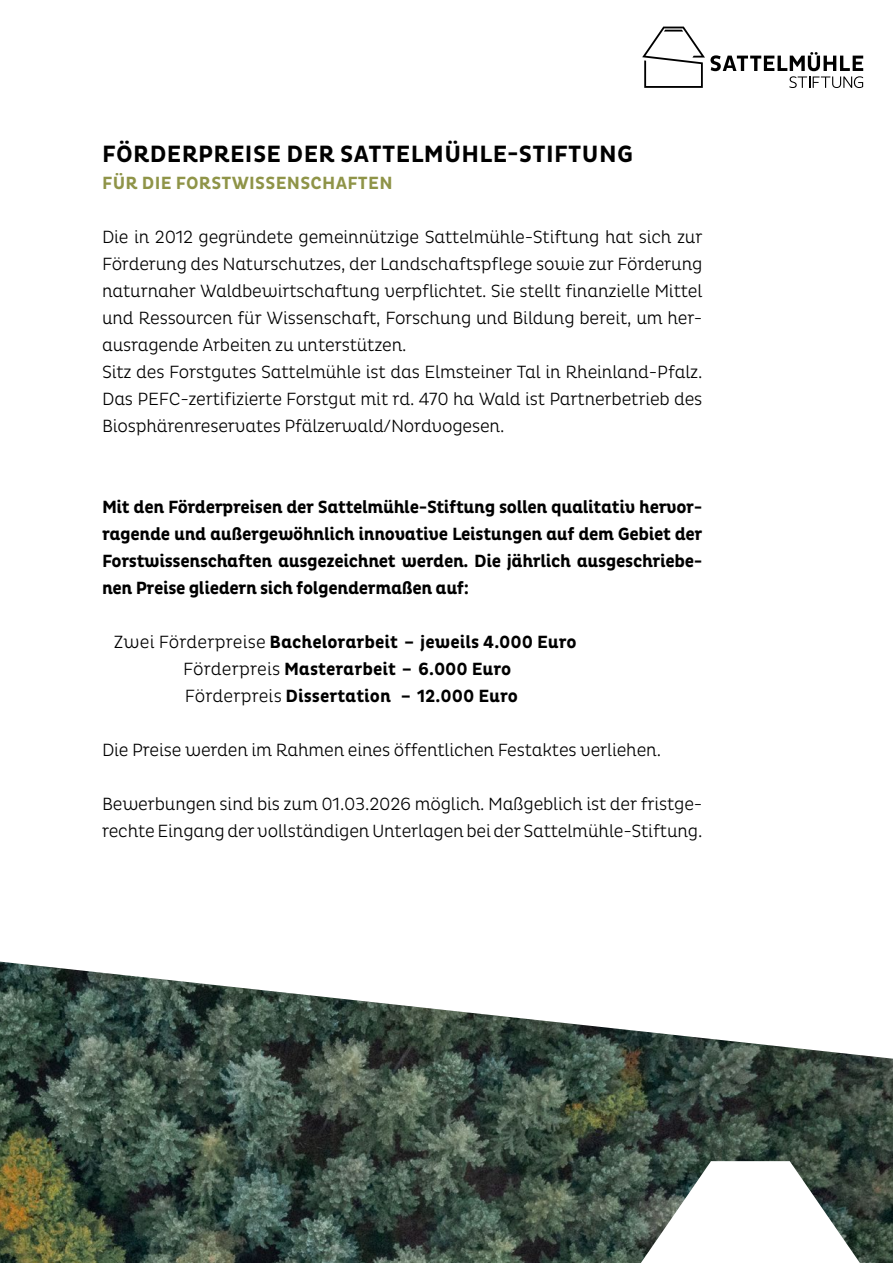
<style>
.page{position:relative;width:893px;height:1263px;background:#fff}
.page>*{position:absolute;margin:0;border:0;box-sizing:border-box;transform-origin:0 0}
.t1{font:700 24px "Pluto Cond";letter-spacing:.015em;color:#000}
.t2{font:300 18px/27px "Pluto Cond";letter-spacing:-.01em;color:#000}
.t3{font:700 18px/27px "Pluto Cond";letter-spacing:-.005em;color:#000;text-align:justify}
.t4{font:700 18px "Pluto Cond";letter-spacing:.015em;color:#8f9448}
.s1{font-weight:300}
</style>
<div class="page">
<svg style="left:642px;top:27px;width:221px;height:61px"></svg>
<img style="left:0;top:961px;width:893px;height:302px">
<svg style="left:641px;top:1161px;width:219px;height:102px"></svg>
<h1 class="t1" style="left:102px;top:140px;width:532px">FÖRDERPREISE DER SATTELMÜHLE-STIFTUNG</h1>
<p class="t4" style="left:102px;top:173px;width:292px">FÜR DIE FORSTWISSENSCHAFTEN</p>
<p class="t2" style="left:102px;top:224px;width:602px">Die in 2012 gegründete gemeinnützige Sattelmühle-Stiftung hat sich zur Förderung des Naturschutzes, der Landschaftspflege sowie zur Förderung naturnaher Waldbewirtschaftung verpflichtet. Sie stellt finanzielle Mittel und Ressourcen für Wissenschaft, Forschung und Bildung bereit, um her&shy;ausragende Arbeiten zu unterstützen.<br>Sitz des Forstgutes Sattelmühle ist das Elmsteiner Tal in Rheinland-Pfalz.<br>Das PEFC-zertifizierte Forstgut mit rd. 470 ha Wald ist Partnerbetrieb des Biosphärenreservates Pfälzerwald/Nordvogesen.</p>
<p class="t3" style="left:102px;top:494px;width:602px">Mit den Förderpreisen der Sattelmühle-Stiftung sollen qualitativ hervor&shy;ragende und außergewöhnlich innovative Leistungen auf dem Gebiet der Forstwissenschaften ausgezeichnet werden. Die jährlich ausgeschriebe&shy;nen Preise gliedern sich folgendermaßen auf:</p>
<p class="t3" style="left:183px;top:629px;width:395px;text-align:left;text-indent:-69px"><span class="s1">Zwei Förderpreise</span> Bachelorarbeit – jeweils 4.000 Euro<br><span class="s1">Förderpreis</span> Masterarbeit – 6.000 Euro<br><span class="s1">Förderpreis</span> Dissertation – 12.000 Euro</p>
<p class="t2" style="left:102px;top:737px;width:560px">Die Preise werden im Rahmen eines öffentlichen Festaktes verliehen.</p>
<p class="t2" style="left:102px;top:791px;width:602px">Bewerbungen sind bis zum 01.03.2026 möglich. Maßgeblich ist der fristge&shy;rechte Eingang der vollständigen Unterlagen bei der Sattelmühle-Stiftung.</p>
</div>
